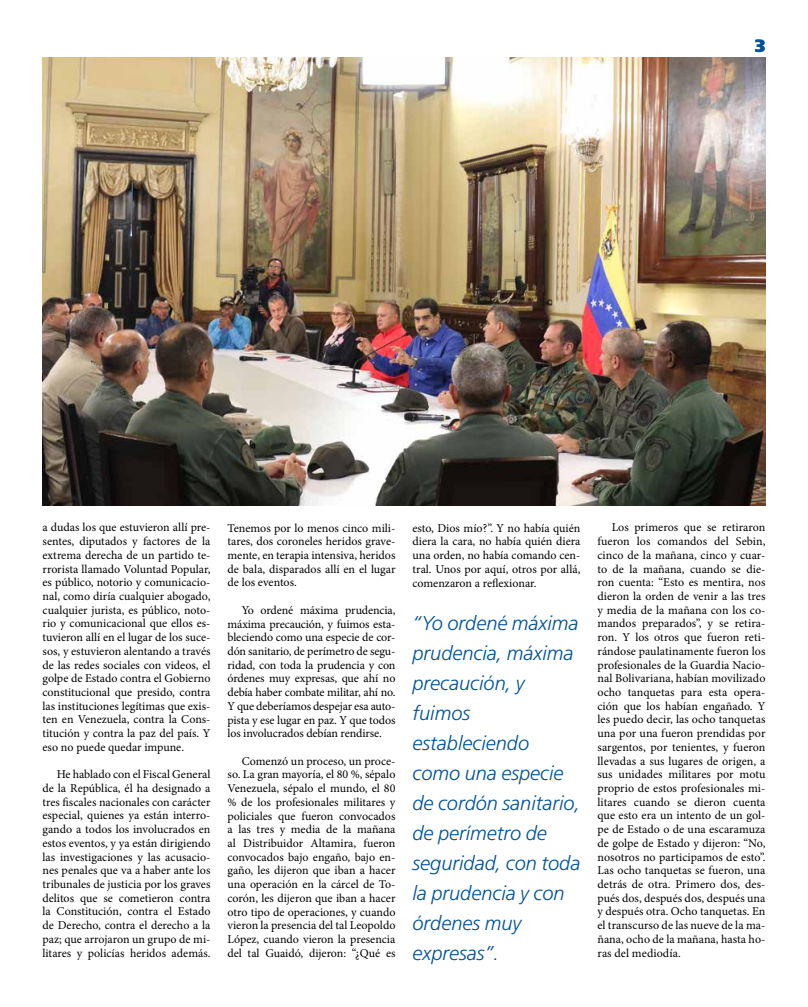
<style>
.page{position:relative;width:808px;height:1007px;background:#fff}
.page>*{position:absolute;margin:0;border:0;box-sizing:border-box;transform-origin:0 0}
.t1{font:italic 300 20px/30px "Frutiger LT Std";color:#005297}
.t2{font:900 18px "Frutiger LT Std";color:#005297}
.t3{font:12px/13.7px "Minion Pro";color:#000;text-align:justify}
</style>
<div class="page">
<hr style="left:43px;top:57px;width:722px;height:1px;background:#005297">
<img style="left:43px;top:58px;width:722px;height:447px">
<h2 class="t2" style="left:755px;top:35px;width:12px">3</h2>
<p class="t3" style="left:43px;top:520px;width:169px">a dudas los que estuvieron allí pre&shy;sentes, diputados y factores de la extrema derecha de un partido te&shy;rrorista llamado Voluntad Popular, es público, notorio y comunicacio&shy;nal, como diría cualquier abogado, cualquier jurista, es público, noto&shy;rio y comunicacional que ellos es&shy;tuvieron allí en el lugar de los suce&shy;sos, y estuvieron alentando a través de las redes sociales con videos, el golpe de Estado contra el Gobierno constitucional que presido, contra las instituciones legítimas que exis&shy;ten en Venezuela, contra la Cons&shy;titución y contra la paz del país. Y eso no puede quedar impune.</p>
<p class="t3" style="left:43px;top:767px;width:169px;text-indent:14px">He hablado con el Fiscal General de la República, él ha designado a tres fiscales nacionales con carácter especial, quienes ya están interro&shy;gando a todos los involucrados en estos eventos, y ya están dirigiendo las investigaciones y las acusacio&shy;nes penales que va a haber ante los tribunales de justicia por los graves delitos que se cometieron contra la Constitución, contra el Estado de Derecho, contra el derecho a la paz; que arrojaron un grupo de mi&shy;litares y policías heridos además.</p>
<p class="t3" style="left:227px;top:521px;width:169px">Tenemos por lo menos cinco mili&shy;tares, dos coroneles heridos grave&shy;mente, en terapia intensiva, heridos de bala, disparados allí en el lugar de los eventos.</p>
<p class="t3" style="left:227px;top:603px;width:169px;text-indent:14px">Yo ordené máxima prudencia, máxima precaución, y fuimos esta&shy;bleciendo como una especie de cor&shy;dón sanitario, de perímetro de segu&shy;ridad, con toda la prudencia y con órdenes muy expresas, que ahí no debía haber combate militar, ahí no.<br>Y que deberíamos despejar esa auto&shy;pista y ese lugar en paz. Y que todos los involucrados debían rendirse.</p>
<p class="t3" style="left:227px;top:754px;width:169px;text-indent:14px">Comenzó un proceso, un proce&shy;so. La gran mayoría, el 80 %, sépalo Venezuela, sépalo el mundo, el 80 % de los profesionales militares y policiales que fueron convocados a las tres y media de la mañana al Distribuidor Altamira, fueron convocados bajo engaño, bajo en&shy;gaño, les dijeron que iban a hacer una operación en la cárcel de To&shy;corón, les dijeron que iban a hacer otro tipo de operaciones, y cuando vieron la presencia del tal Leopoldo López, cuando vieron la presencia del tal Guaidó, dijeron: “¿Qué es</p>
<p class="t3" style="left:412px;top:521px;width:169px">esto, Dios mío?”. Y no había quién diera la cara, no había quién diera una orden, no había comando cen&shy;tral. Unos por aquí, otros por allá, comenzaron a reflexionar.</p>
<h1 class="t1" style="left:412px;top:608px;width:169px">“Yo ordené máxima prudencia, máxima precaución, y fuimos estableciendo como una especie de cordón sanitario, de perímetro de seguridad, con toda la prudencia y con órdenes muy expresas”.</h1>
<p class="t3" style="left:597px;top:520px;width:169px;text-indent:14px">Los primeros que se retiraron fueron los comandos del Sebin, cinco de la mañana, cinco y cuar&shy;to de la mañana, cuando se die&shy;ron cuenta: “Esto es mentira, nos dieron la orden de venir a las tres y media de la mañana con los co&shy;mandos preparados”, y se retira&shy;ron. Y los otros que fueron reti&shy;rándose paulatinamente fueron los profesionales de la Guardia Nacio&shy;nal Bolivariana, habían movilizado ocho tanquetas para esta opera&shy;ción que los habían engañado. Y les puedo decir, las ocho tanquetas una por una fueron prendidas por sargentos, por tenientes, y fueron llevadas a sus lugares de origen, a sus unidades militares por motu proprio de estos profesionales mi&shy;litares cuando se dieron cuenta que esto era un intento de un gol&shy;pe de Estado o de una escaramuza de golpe de Estado y dijeron: “No, nosotros no participamos de esto”.<br>Las ocho tanquetas se fueron, una detrás de otra. Primero dos, des&shy;pués dos, después dos, después una y después otra. Ocho tanquetas. En el transcurso de las nueve de la ma&shy;ñana, ocho de la mañana, hasta ho&shy;ras del mediodía.</p>
</div>
